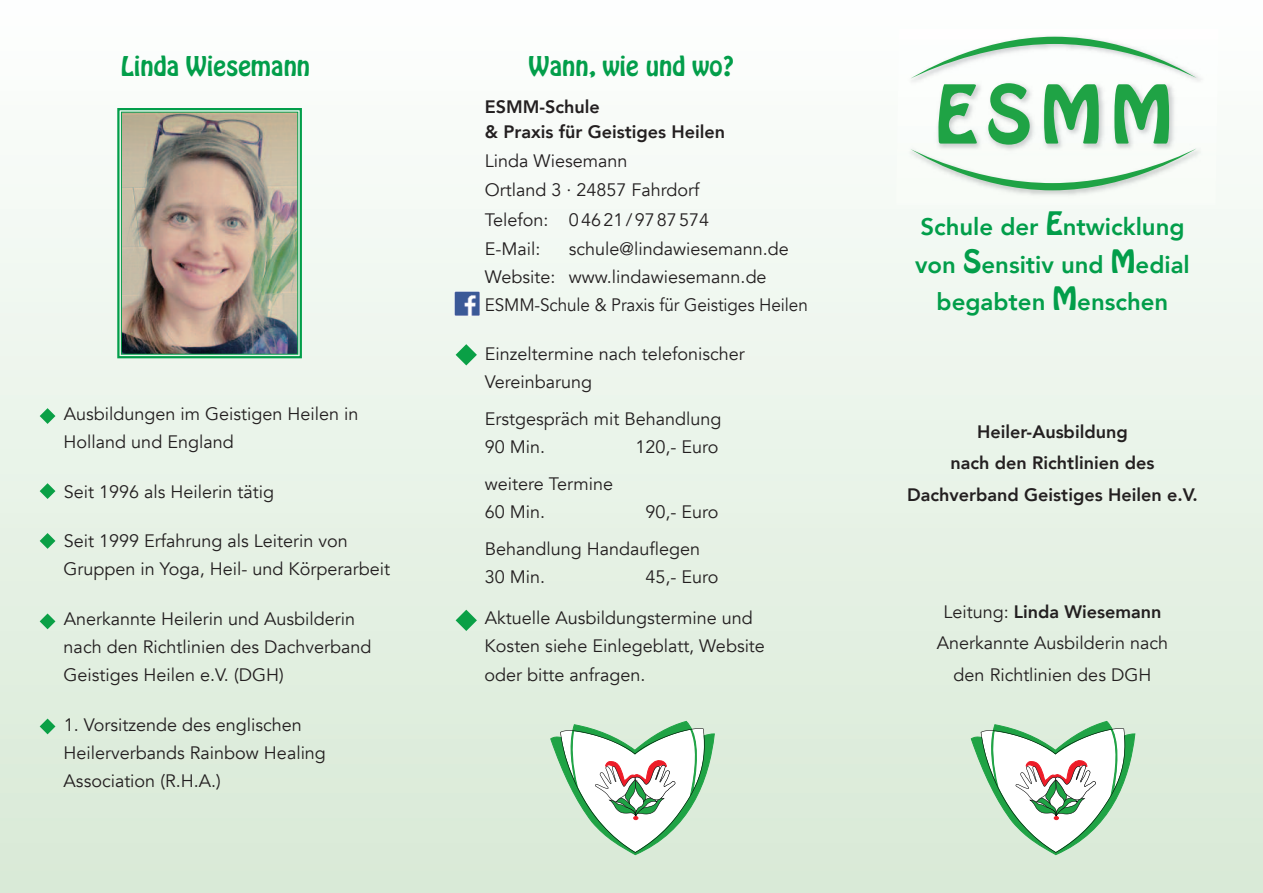
<style>
.page{position:relative;width:1263px;height:893px;background:#fff}
.page>*{position:absolute;margin:0;border:0;box-sizing:border-box;transform-origin:0 0}
.t1{font:800 24px/37.5px "Avenir";color:#029e4a;text-align:center}
.t2{font:24px "Hobo";color:#029e4a}
.t3{font:18px/28.2px "Avenir";color:#231f20}
.t4{font:800 18px/31.5px "Avenir";color:#231f20;text-align:center}
.s1{font-family:"Hobo";font-weight:400;font-size:28.5px}
.s2{font-weight:800}
</style>
<div class="page">
<div style="left:0;top:0;width:1263px;height:893px;background:linear-gradient(to bottom,#fdfefe,#d8e9d6)"></div>
<img style="left:896px;top:29px;width:322px;height:177px">
<svg style="left:910px;top:37px;width:286px;height:153px"></svg>
<svg style="left:971px;top:721px;width:164px;height:134px"></svg>
<svg style="left:551px;top:721px;width:163px;height:134px"></svg>
<svg style="left:456px;top:344px;width:21px;height:21px"></svg>
<svg style="left:456px;top:610px;width:21px;height:21px"></svg>
<img style="left:123px;top:114px;width:173px;height:239px">
<div style="left:117px;top:108px;width:185px;height:250px;border:2px solid #029e4a"></div>
<div style="left:121px;top:112px;width:177px;height:243px;border:1px solid #029e4a"></div>
<svg style="left:40px;top:408px;width:15px;height:16px"></svg>
<svg style="left:40px;top:483px;width:15px;height:16px"></svg>
<svg style="left:40px;top:533px;width:15px;height:16px"></svg>
<svg style="left:40px;top:613px;width:15px;height:16px"></svg>
<svg style="left:40px;top:719px;width:15px;height:15px"></svg>
<img style="left:455px;top:291px;width:24px;height:25px">
<h1 class="t2" style="left:121px;top:53px;width:191px">Linda Wiesemann</h1>
<p class="t3" style="left:64px;top:400px;width:296px">Ausbildungen im Geistigen Heilen in<br>Holland und England</p>
<p class="t3" style="left:64px;top:478px;width:212px">Seit 1996 als Heilerin tätig</p>
<p class="t3" style="left:64px;top:527px;width:328px">Seit 1999 Erfahrung als Leiterin von<br>Gruppen in Yoga, Heil- und Körperarbeit</p>
<p class="t3" style="left:64px;top:605px;width:309px">Anerkannte Heilerin und Ausbilderin nach den Richtlinien des Dachverband<br>Geistiges Heilen e.V. (DGH)</p>
<p class="t3" style="left:64px;top:711px;width:264px">1. Vorsitzende des englischen<br>Heilerverbands Rainbow Healing<br>Association (R.H.A.)</p>
<h1 class="t2" style="left:529px;top:53px;width:207px">Wann, wie und wo?</h1>
<p class="t4" style="left:485px;top:95px;width:242px;line-height:25px;text-align:left">ESMM-Schule<br>&amp; Praxis für Geistiges Heilen</p>
<p class="t3" style="left:485px;top:147px;width:226px;line-height:29.2px">Linda Wiesemann<br>Ortland 3 · 24857 Fahrdorf<br>Telefon: 04621/9787574<br>E-Mail:</p>
<p class="t3" style="left:485px;top:235px;width:325px;text-indent:84px">schule@lindawiesemann.de<br>Website: www.lindawiesemann.de<br>ESMM-Schule &amp; Praxis für Geistiges Heilen</p>
<p class="t3" style="left:485px;top:340px;width:261px">Einzeltermine nach telefonischer<br>Vereinbarung</p>
<p class="t3" style="left:485px;top:405px;width:238px">Erstgespräch mit Behandlung<br>90 Min.</p>
<p class="t3" style="left:635px;top:433px;width:85px">120,- Euro</p>
<p class="t3" style="left:485px;top:470px;width:130px">weitere Termine<br>60 Min.</p>
<p class="t3" style="left:485px;top:494px;width:235px;line-height:36.8px;text-indent:161px">90,- Euro<br>Behandlung Handauflegen</p>
<p class="t3" style="left:485px;top:563px;width:62px">30 Min.</p>
<p class="t3" style="left:645px;top:563px;width:75px">45,- Euro</p>
<p class="t3" style="left:485px;top:604px;width:282px">Aktuelle Ausbildungstermine und<br>Kosten siehe Einlegeblatt, Website oder bitte anfragen.</p>
<h1 class="t1" style="left:915px;top:209px;width:276px">Schule der <span class="s1">E</span>ntwicklung von <span class="s1">S</span>ensitiv und <span class="s1">M</span>edial begabten <span class="s1">M</span>enschen</h1>
<p class="t4" style="left:907px;top:416px;width:292px">Heiler-Ausbildung<br>nach den Richtlinien des<br>Dachverband Geistiges Heilen e.V.</p>
<p class="t3" style="left:937px;top:596px;width:233px;line-height:31.5px;text-align:center">Leitung: <span class="s2">Linda Wiesemann<br></span>Anerkannte Ausbilderin nach den Richtlinien des DGH</p>
</div>
